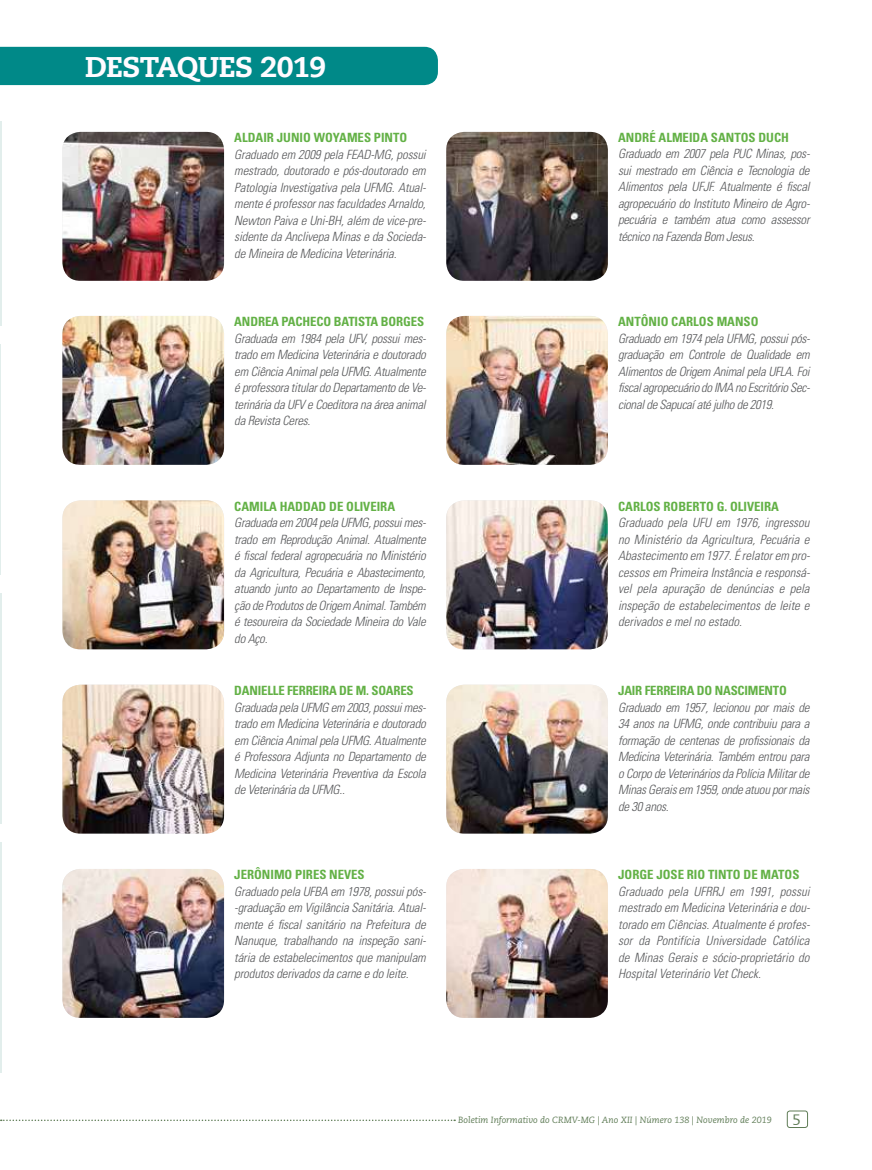
<style>
.page{position:relative;width:872px;height:1170px;background:#fff}
.page>*{position:absolute;margin:0;border:0;box-sizing:border-box;transform-origin:0 0}
.t1{font:800 30px "Caecilia";color:#fff}
.t2{font:800 28.5px "Caecilia";letter-spacing:-.02em;color:#fffbff}
.t3{font:15px "Caecilia LT";color:#5f7c56}
.t4{font:italic 300 condensed 12.75px/16.5px "Univers";letter-spacing:-.02em;color:#58595b;text-align:justify}
.t5{font:700 condensed 12.75px "Univers";color:#63b146}
.t6{font:italic 9px "Caecilia LT Std";color:#5f7c56}
</style>
<div class="page">
<svg style="left:1px;top:1119px;width:454px;height:1px"></svg>
<div style="left:787px;top:1110px;width:21px;height:17px;border:1px solid #5f7c56;border-radius:3px"></div>
<hr style="left:0;top:122px;width:2px;height:204px;background:#e2eeec">
<hr style="left:0;top:345px;width:1px;height:230px;background:#e2eeec">
<hr style="left:0;top:593px;width:2px;height:230px;background:#e2eeec">
<hr style="left:0;top:842px;width:2px;height:230px;background:#e2eeec">
<img style="left:62px;top:132px;width:162px;height:149px">
<img style="left:446px;top:132px;width:162px;height:149px">
<img style="left:62px;top:316px;width:162px;height:149px">
<img style="left:446px;top:316px;width:162px;height:149px">
<img style="left:62px;top:500px;width:162px;height:149px">
<img style="left:446px;top:500px;width:162px;height:149px">
<img style="left:62px;top:684px;width:162px;height:149px">
<img style="left:446px;top:684px;width:162px;height:149px">
<img style="left:62px;top:869px;width:162px;height:148px">
<div style="left:0;top:47px;width:438px;height:38px;background:#008988"></div>
<img style="left:446px;top:869px;width:162px;height:148px">
<h2 class="t2" style="left:85px;top:49px;width:243px">DESTAQUES 2019</h2>
<h1 class="t1" style="left:85px;top:56px;width:230px">Conselho Ativo</h1>
<p class="t5" style="left:234px;top:130px;width:174px">ALDAIR JUNIO WOYAMES PINTO</p>
<p class="t4" style="left:234px;top:146px;width:193px">Graduado em 2009 pela FEAD-MG, possui mestrado, doutorado e pós-doutorado em Patologia Investigativa pela UFMG. Atual&shy;mente é professor nas faculdades Arnaldo, Newton Paiva e Uni-BH, além de vice-pre&shy;sidente da Anclivepa Minas e da Socieda&shy;de Mineira de Medicina Veterinária.</p>
<p class="t5" style="left:234px;top:314px;width:191px">ANDREA PACHECO BATISTA BORGES</p>
<p class="t4" style="left:234px;top:330px;width:193px">Graduada em 1984 pela UFV, possui mes&shy;trado em Medicina Veterinária e doutorado em Ciência Animal pela UFMG. Atualmente é professora titular do Departamento de Ve&shy;terinária da UFV e Coeditora na área animal da Revista Ceres.</p>
<p class="t5" style="left:234px;top:498px;width:162px">CAMILA HADDAD DE OLIVEIRA</p>
<p class="t4" style="left:234px;top:514px;width:193px">Graduada em 2004 pela UFMG, possui mes&shy;trado em Reprodução Animal. Atualmente é fiscal federal agropecuária no Ministério da Agricultura, Pecuária e Abastecimento, atuando junto ao Departamento de Inspe&shy;ção de Produtos de Origem Animal. Também é tesoureira da Sociedade Mineira do Vale do Aço.</p>
<p class="t5" style="left:234px;top:682px;width:181px">DANIELLE FERREIRA DE M. SOARES</p>
<p class="t4" style="left:234px;top:698px;width:193px">Graduada pela UFMG em 2003, possui mes&shy;trado em Medicina Veterinária e doutorado em Ciência Animal pela UFMG. Atualmente é Professora Adjunta no Departamento de Medicina Veterinária Preventiva da Escola de Veterinária da UFMG..</p>
<p class="t5" style="left:234px;top:866px;width:132px">JERÔNIMO PIRES NEVES</p>
<p class="t4" style="left:234px;top:882px;width:193px">Graduado pela UFBA em 1978, possui pós--graduação em Vigilância Sanitária. Atual&shy;mente é fiscal sanitário na Prefeitura de Nanuque, trabalhando na inspeção sani&shy;tária de estabelecimentos que manipulam produtos derivados da carne e do leite.</p>
<p class="t5" style="left:618px;top:129px;width:172px">ANDRÉ ALMEIDA SANTOS DUCH</p>
<p class="t4" style="left:618px;top:145px;width:193px">Graduado em 2007 pela PUC Minas, pos&shy;sui mestrado em Ciência e Tecnologia de Alimentos pela UFJF. Atualmente é fiscal agropecuário do Instituto Mineiro de Agro&shy;pecuária e também atua como assessor técnico na Fazenda Bom Jesus.</p>
<p class="t5" style="left:618px;top:314px;width:142px">ANTÔNIO CARLOS MANSO</p>
<p class="t4" style="left:618px;top:330px;width:193px">Graduado em 1974 pela UFMG, possui pós&shy;graduação em Controle de Qualidade em Alimentos de Origem Animal pela UFLA. Foi fiscal agropecuário do IMA no Escritório Sec&shy;cional de Sapucaí até julho de 2019.</p>
<p class="t5" style="left:618px;top:498px;width:162px">CARLOS ROBERTO G. OLIVEIRA</p>
<p class="t4" style="left:618px;top:514px;width:193px">Graduado pela UFU em 1976, ingressou no Ministério da Agricultura, Pecuária e Abastecimento em 1977. É relator em pro&shy;cessos em Primeira Instância e responsá&shy;vel pela apuração de denúncias e pela inspeção de estabelecimentos de leite e derivados e mel no estado.</p>
<p class="t5" style="left:618px;top:682px;width:170px">JAIR FERREIRA DO NASCIMENTO</p>
<p class="t4" style="left:618px;top:698px;width:193px">Graduado em 1957, lecionou por mais de 34 anos na UFMG, onde contribuiu para a formação de centenas de profissionais da Medicina Veterinária. Também entrou para o Corpo de Veterinários da Polícia Militar de Minas Gerais em 1959, onde atuou por mais de 30 anos.</p>
<p class="t5" style="left:618px;top:866px;width:183px">JORGE JOSE RIO TINTO DE MATOS</p>
<p class="t4" style="left:618px;top:882px;width:193px">Graduado pela UFRRJ em 1991, possui mestrado em Medicina Veterinária e dou&shy;torado em Ciências. Atualmente é profes&shy;sor da Pontifícia Universidade Católica de Minas Gerais e sócio-proprietário do Hospital Veterinário Vet Check.</p>
<p class="t6" style="left:458px;top:1114px;width:315px">Boletim Informativo do CRMV-MG | Ano XII | Número 138 | Novembro de 2019</p>
<p class="t3" style="left:792px;top:1111px;width:10px">5</p>
</div>
